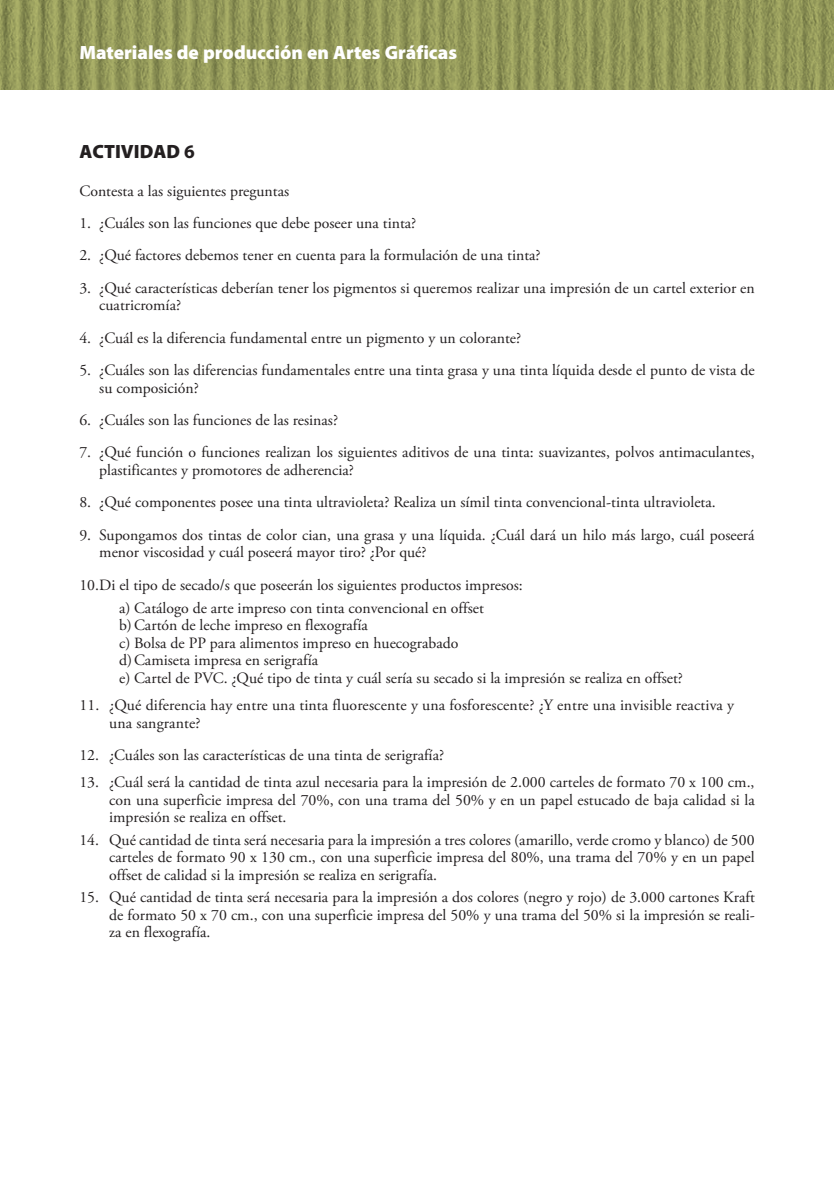
<style>
.page{position:relative;width:834px;height:1181px;background:#fff}
.page>*{position:absolute;margin:0;border:0;box-sizing:border-box;transform-origin:0 0}
.t1{font:900 19.25px "Myriad Pro";color:#fff}
.t2{font:900 19.25px "Myriad Pro";color:#231f20}
.t3{font:15.75px/17.5px "Adobe Garamond Pro";color:#231f20}
.s1{font-weight:700}
</style>
<div class="page">
<img style="left:0;top:0;width:833px;height:89px">
<p class="t1" style="left:79px;top:45px;width:379px">Materiales de producción en Artes Gráficas</p>
<p class="t2" style="left:79px;top:145px;width:117px">ACTIVIDAD <span class="s1">6</span></p>
<p class="t3" style="left:79px;top:183px;width:211px">Contesta a las siguientes preguntas</p>
<p class="t3" style="left:79px;top:216px;width:338px">1. ¿Cuáles son las funciones que debe poseer una tinta?</p>
<p class="t3" style="left:79px;top:248px;width:462px">2. ¿Qué factores debemos tener en cuenta para la formulación de una tinta?</p>
<p class="t3" style="left:99px;top:280px;width:656px;text-indent:-20px">3. ¿Qué características deberían tener los pigmentos si queremos realizar una impresión de un cartel exterior en cuatricromía?</p>
<p class="t3" style="left:79px;top:330px;width:443px">4. ¿Cuál es la diferencia fundamental entre un pigmento y un colorante?</p>
<p class="t3" style="left:99px;top:363px;width:656px;text-indent:-20px">5. ¿Cuáles son las diferencias fundamentales entre una tinta grasa y una tinta líquida desde el punto de vista de su composición?</p>
<p class="t3" style="left:79px;top:413px;width:260px">6. ¿Cuáles son las funciones de las resinas?</p>
<p class="t3" style="left:99px;top:445px;width:656px;text-indent:-20px">7. ¿Qué función o funciones realizan los siguientes aditivos de una tinta: suavizantes, polvos antimaculantes, plastificantes y promotores de adherencia?</p>
<p class="t3" style="left:79px;top:495px;width:637px">8. ¿Qué componentes posee una tinta ultravioleta? Realiza un símil tinta convencional-tinta ultravioleta.</p>
<p class="t3" style="left:99px;top:527px;width:656px;text-indent:-20px">9. Supongamos dos tintas de color cian, una grasa y una líquida. ¿Cuál dará un hilo más largo, cuál poseerá menor viscosidad y cuál poseerá mayor tiro? ¿Por qué?</p>
<p class="t3" style="left:79px;top:574px;width:445px;line-height:23.1px;text-align:center">10.Di el tipo de secado/s que poseerán los siguientes productos impresos: a) Catálogo de arte impreso con tinta convencional en offset</p>
<p class="t3" style="left:119px;top:618px;width:565px">b)Cartón de leche impreso en flexografía<br>c) Bolsa de PP para alimentos impreso en huecograbado<br>d)Camiseta impresa en serigrafía<br>e) Cartel de PVC. ¿Qué tipo de tinta y cuál sería su secado si la impresión se realiza en offset?</p>
<p class="t3" style="left:109px;top:698px;width:626px;text-indent:-30px">11. ¿Qué diferencia hay entre una tinta fluorescente y una fosforescente? ¿Y entre una invisible reactiva y una sangrante?</p>
<p class="t3" style="left:79px;top:747px;width:366px">12. ¿Cuáles son las características de una tinta de serigrafía?</p>
<p class="t3" style="left:109px;top:775px;width:647px;text-align:justify;text-indent:-30px">13. ¿Cuál será la cantidad de tinta azul necesaria para la impresión de 2.000 carteles de formato 70 x 100 cm., con una superficie impresa del 70%, con una trama del 50% y en un papel estucado de baja calidad si la impresión se realiza en offset.</p>
<p class="t3" style="left:109px;top:832px;width:646px;text-align:justify;text-indent:-30px">14. Qué cantidad de tinta será necesaria para la impresión a tres colores (amarillo, verde cromo y blanco) de 500 carteles de formato 90 x 130 cm., con una superficie impresa del 80%, una trama del 70% y en un papel offset de calidad si la impresión se realiza en serigrafía.</p>
<p class="t3" style="left:109px;top:890px;width:647px;text-align:justify;text-indent:-30px">15. Qué cantidad de tinta será necesaria para la impresión a dos colores (negro y rojo) de 3.000 cartones Kraft de formato 50 x 70 cm., con una superficie impresa del 50% y una trama del 50% si la impresión se reali&shy;za en flexografía.</p>
</div>
